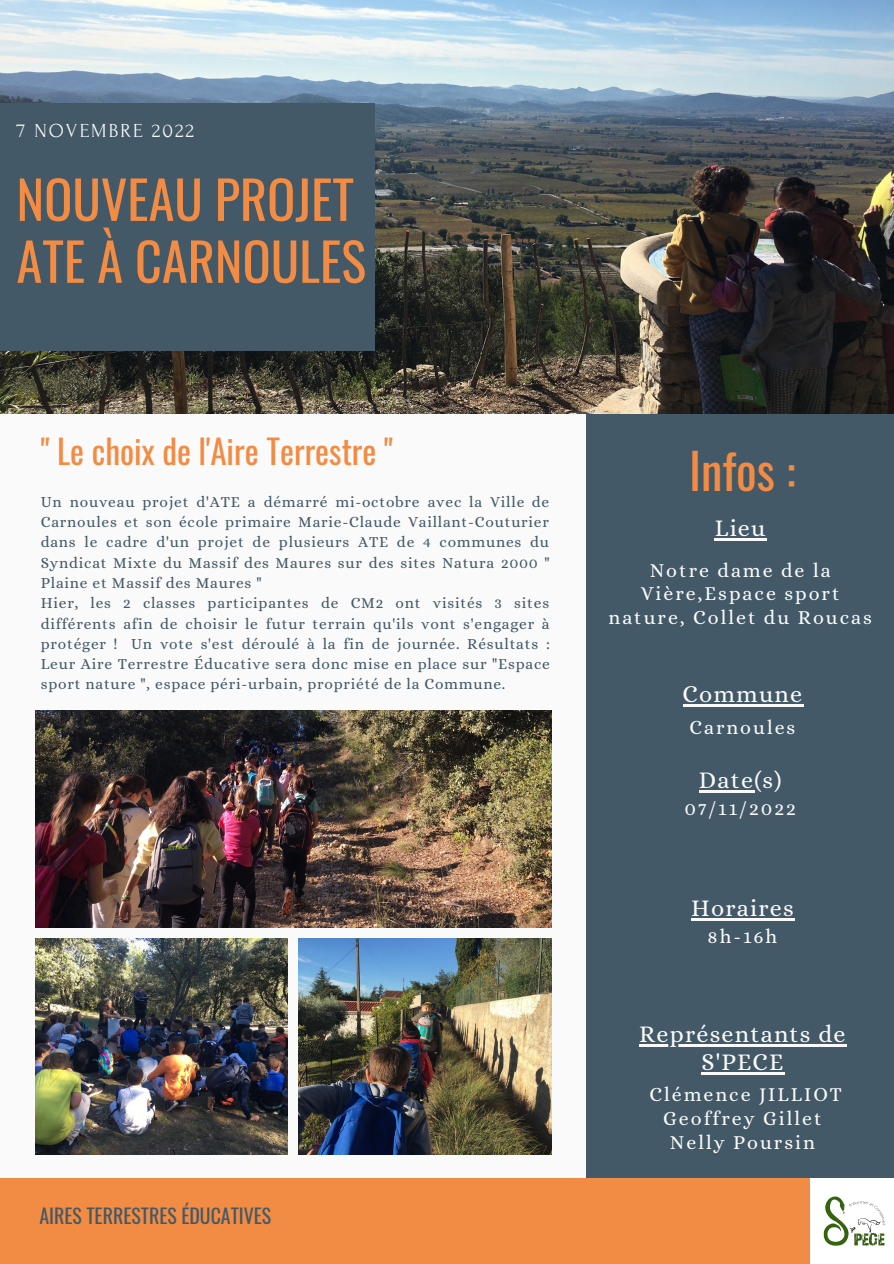
<style>
.page{position:relative;width:894px;height:1264px;background:#fff}
.page>*{position:absolute;margin:0;border:0;box-sizing:border-box;transform-origin:0 0}
.t1{font:52.35px/61.9px "Oswald";color:#f28b43}
.t2{font:48.6px "Oswald";color:#f28b43}
.t3{font:33.15px "Oswald";color:#f28b43}
.t4{font:24px/28.2px "Alice";letter-spacing:.05em;color:#fafafa;text-align:center}
.t5{font:19.8px/23.7px "Alice";letter-spacing:.1em;color:#fafafa;text-align:center}
.t6{font:19.8px "Oswald";color:#435967}
.t7{font:19.8px "Forum";letter-spacing:.1em;color:#fafafa}
.t8{font:15.45px/20.2px "Alice";letter-spacing:.05em;color:#435967}
</style>
<div class="page">
<div style="left:0;top:0;width:893px;height:1263px;background:#fafafa"></div>
<div style="left:586px;top:408px;width:307px;height:771px;background:#435967"></div>
<img style="left:0;top:0;width:893px;height:413px">
<div style="left:0;top:103px;width:374px;height:248px;background:#435967"></div>
<div style="left:0;top:1178px;width:893px;height:85px;background:#f28b43"></div>
<img style="left:810px;top:1178px;width:83px;height:85px">
<hr style="left:714px;top:538px;width:52px;height:2px;background:#fafafa">
<hr style="left:682px;top:704px;width:121px;height:2px;background:#fafafa">
<hr style="left:698px;top:789px;width:56px;height:3px;background:#fafafa">
<hr style="left:639px;top:1043px;width:207px;height:3px;background:#fafafa">
<hr style="left:701px;top:1072px;width:83px;height:2px;background:#fafafa">
<hr style="left:691px;top:918px;width:103px;height:2px;background:#fafafa">
<img style="left:35px;top:711px;width:516px;height:216px">
<img style="left:35px;top:938px;width:252px;height:216px">
<img style="left:299px;top:938px;width:252px;height:216px">
<p class="t7" style="left:17px;top:120px;width:179px">7 NOVEMBRE 2022</p>
<h1 class="t1" style="left:17px;top:166px;width:351px">NOUVEAU PROJET<br>ATE À CARNOULES</h1>
<h3 class="t3" style="left:41px;top:425px;width:353px">" Le choix de l'Aire Terrestre "</h3>
<p class="t8" style="left:41px;top:491px;width:510px">Un nouveau projet d'ATE a démarré mi-octobre avec la Ville de Carnoules et son école primaire Marie-Claude Vaillant-Couturier dans le cadre d'un projet de plusieurs ATE de 4 communes du Syndicat Mixte du Massif des Maures sur des sites Natura 2000 " Plaine et Massif des Maures "<br>Hier, les 2 classes participantes de CM2 ont visités 3 sites différents afin de choisir le futur terrain qu'ils vont s'engager à protéger ! Un vote s'est déroulé à la fin de journée. Résultats :<br>Leur Aire Terrestre Éducative sera donc mise en place sur "Espace sport nature ", espace péri-urbain, propriété de la Commune.</p>
<p class="t6" style="left:39px;top:1200px;width:233px">AIRES TERRESTRES ÉDUCATIVES</p>
<h2 class="t2" style="left:688px;top:433px;width:108px">Infos :</h2>
<h3 class="t4" style="left:714px;top:514px;width:52px">Lieu</h3>
<p class="t5" style="left:608px;top:558px;width:265px">Notre dame de la<br>Vière,Espace sport nature, Collet du Roucas</p>
<h3 class="t4" style="left:682px;top:680px;width:121px">Commune</h3>
<p class="t5" style="left:689px;top:715px;width:107px">Carnoules</p>
<h3 class="t4" style="left:698px;top:765px;width:84px">Date(s)</h3>
<p class="t5" style="left:684px;top:796px;width:113px">07/11/2022</p>
<h3 class="t4" style="left:691px;top:893px;width:104px">Horaires</h3>
<p class="t5" style="left:707px;top:924px;width:71px">8h-16h</p>
<h3 class="t4" style="left:639px;top:1019px;width:208px">Représentants de<br>S'PECE</h3>
<p class="t5" style="left:649px;top:1082px;width:194px">Clémence JILLIOT<br>Geoffrey Gillet<br>Nelly Poursin</p>
</div>
